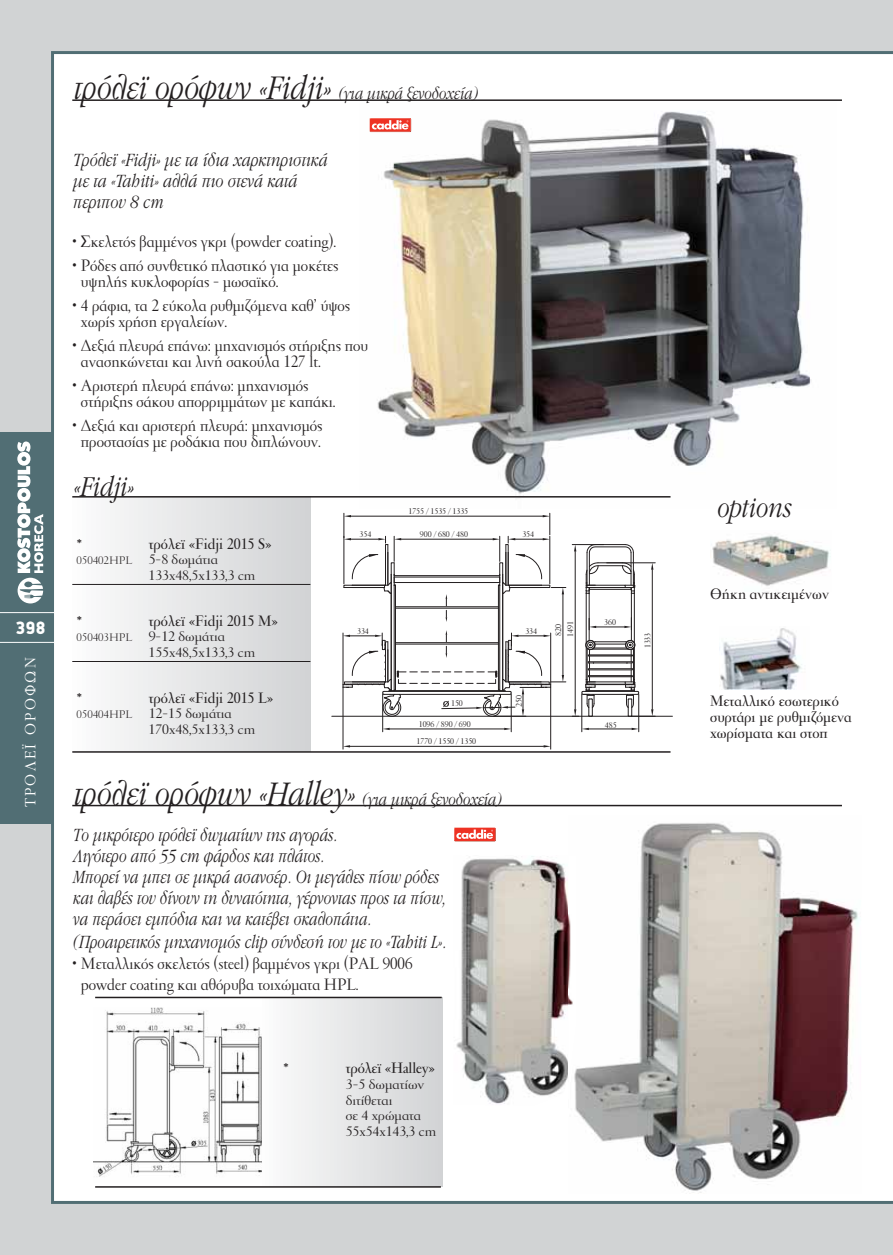
<style>
.page{position:relative;width:893px;height:1255px;background:#fff}
.page>*{position:absolute;margin:0;border:0;box-sizing:border-box;transform-origin:0 0}
.t1{font:italic 36px "PF Garamond Display";color:#231f20}
.t2{font:italic 30px "PF Garamond Display";color:#231f20}
.t3{font:italic 19.5px/21px "PF Garamond Display";color:#231f20;scale:.95 1}
.t4{font:italic 19.5px/21px "PF Garamond Display";color:#231f20}
.t5{font:18px/15.8px "PF Garamond Classic";color:#231f20;scale:.95 1}
.t6{font:italic 18px "PF Garamond Display";color:#231f20}
.t7{font:900 18px "PF Din Display";color:#fff}
.t8{font:500 16.5px/15.8px "PF Garamond Classic";color:#231f20;scale:.95 1}
.t9{font:300 16.5px "PF Garamond Display";letter-spacing:.115em;color:#fff;scale:1.15 1}
.t10{font:15px/15.8px "PF Garamond Classic";color:#231f20;scale:1.05 1}
.t11{font:700 15px "PF Garamond Classic";color:#231f20;scale:1.1 1}
.t12{font:9px/11.9px "PF Garamond Classic";color:#231f20}
.s1{font-size:36px}
.s2{font-weight:300;font-size:12px}
.s3{font-size:18px}
</style>
<div class="page">
<div style="left:0;top:0;width:893px;height:1254px;background:#d1d3d4"></div>
<div style="left:51px;top:51px;width:842px;height:1152px;background:#fff"></div>
<div style="left:0;top:432px;width:53px;height:391px;background:#516e74"></div>
<hr style="left:0;top:612px;width:54px;height:1px;background:#fff">
<hr style="left:0;top:642px;width:54px;height:1px;background:#fff">
<svg style="left:17px;top:441px;width:26px;height:162px"></svg>
<img style="left:359px;top:101px;width:478px;height:407px">
<hr style="left:72px;top:99px;width:770px;height:2px;background:#231f20">
<hr style="left:72px;top:804px;width:770px;height:2px;background:#231f20">
<img style="left:710px;top:530px;width:121px;height:61px">
<div style="left:72px;top:497px;width:238px;height:255px;background:linear-gradient(to right,#fcfcfc,#d1d3d5)"></div>
<hr style="left:72px;top:496px;width:598px;height:1px;background:#231f20">
<hr style="left:72px;top:584px;width:238px;height:1px;background:#231f20">
<hr style="left:72px;top:661px;width:238px;height:1px;background:#231f20">
<hr style="left:72px;top:751px;width:598px;height:1px;background:#231f20">
<hr style="left:581px;top:694px;width:1px;height:37px;background:#231f20">
<hr style="left:638px;top:694px;width:1px;height:37px;background:#231f20">
<hr style="left:589px;top:728px;width:43px;height:1px;background:#231f20">
<svg style="left:582px;top:727px;width:7px;height:3px"></svg>
<svg style="left:632px;top:727px;width:7px;height:3px"></svg>
<svg style="left:590px;top:617px;width:41px;height:13px"></svg>
<hr style="left:572px;top:544px;width:32px;height:1px;background:#231f20">
<hr style="left:575px;top:551px;width:1px;height:158px;background:#231f20">
<svg style="left:574px;top:544px;width:2px;height:7px"></svg>
<hr style="left:631px;top:593px;width:1px;height:47px;background:#231f20">
<hr style="left:589px;top:593px;width:1px;height:47px;background:#231f20">
<hr style="left:586px;top:593px;width:1px;height:50px;background:#231f20">
<hr style="left:634px;top:593px;width:1px;height:49px;background:#231f20">
<hr style="left:607px;top:562px;width:48px;height:1px;background:#231f20">
<hr style="left:652px;top:569px;width:1px;height:140px;background:#231f20">
<svg style="left:651px;top:563px;width:2px;height:6px"></svg>
<hr style="left:382px;top:694px;width:1px;height:37px;background:#231f20">
<hr style="left:511px;top:694px;width:1px;height:37px;background:#231f20">
<hr style="left:390px;top:728px;width:114px;height:1px;background:#231f20">
<svg style="left:383px;top:727px;width:7px;height:3px"></svg>
<svg style="left:504px;top:727px;width:7px;height:3px"></svg>
<hr style="left:343px;top:687px;width:1px;height:62px;background:#231f20">
<hr style="left:550px;top:687px;width:1px;height:62px;background:#231f20">
<hr style="left:350px;top:746px;width:194px;height:1px;background:#231f20">
<svg style="left:343px;top:745px;width:7px;height:2px"></svg>
<svg style="left:544px;top:745px;width:7px;height:2px"></svg>
<hr style="left:332px;top:716px;width:340px;height:1px;background:#231f20">
<svg style="left:342px;top:513px;width:224px;height:204px;background:#e6e6e6"></svg>
<svg style="left:572px;top:639px;width:83px;height:78px;background:#cac9c9"></svg>
<svg style="left:585px;top:543px;width:51px;height:51px;background:#cdcccc"></svg>
<img style="left:719px;top:626px;width:90px;height:63px">
<img style="left:94px;top:1007px;width:168px;height:175px">
<img style="left:568px;top:815px;width:293px;height:378px">
<img style="left:454px;top:855px;width:114px;height:250px">
<img style="left:568px;top:855px;width:8px;height:222px">
<div style="left:262px;top:997px;width:180px;height:189px;background:linear-gradient(to right,#fcfcfc,#d2d3d5)"></div>
<hr style="left:95px;top:996px;width:347px;height:2px;background:#231f20">
<hr style="left:95px;top:1186px;width:346px;height:1px;background:#231f20">
<svg style="left:369px;top:118px;width:42px;height:14px"></svg>
<svg style="left:454px;top:827px;width:42px;height:14px"></svg>
<p class="t7" style="left:16px;top:617px;width:31px">398</p>
<p class="t9" style="left:25px;top:807px;width:132px;rotate:-90deg">ΤΡΟΛΕΪ ΟΡΟΦΩΝ</p>
<p class="t6" style="left:72px;top:87px;width:406px"><span class="s1">τρόλεϊ ορόφων «Fidji»</span> (για μικρά ξενοδοχεία)</p>
<p class="t4" style="left:72px;top:151px;width:256px">Τρόλεϊ «Fidji» με τα ίδια χαρκτηριστικά με τα «Tahiti» αλλά πιο στενά κατά περιπου 8 cm</p>
<p class="t5" style="left:72px;top:235px;width:279px">• Σκελετός βαμμένος γκρι (powder coating).</p>
<p class="t5" style="left:81px;top:259px;width:273px;text-indent:-9px">• Ρόδες από συνθετικό πλαστικό για μοκέτες υψηλής κυκλοφορίας - μωσαϊκό.</p>
<p class="t5" style="left:81px;top:299px;width:285px;text-indent:-9px">• 4 ράφια, τα 2 εύκολα ρυθμιζόμενα καθ’ ύψος χωρίς χρήση εργαλείων.</p>
<p class="t5" style="left:81px;top:339px;width:304px;text-indent:-9px">• Δεξιά πλευρά επάνω: μηχανισμός στήριξης που ανασηκώνεται και λινή σακούλα 127 lt.</p>
<p class="t5" style="left:81px;top:379px;width:269px;text-indent:-9px">• Αριστερή πλευρά επάνω: μηχανισμός στήριξης σάκου απορριμμάτων με καπάκι.</p>
<p class="t5" style="left:72px;top:419px;width:265px;text-align:center">• Δεξιά και αριστερή πλευρά: μηχανισμός προστασίας με ροδάκια που διπλώνουν.</p>
<h2 class="t2" style="left:72px;top:475px;width:62px">«Fidji»</h2>
<p class="t11" style="left:77px;top:538px;width:6px">*</p>
<p class="t8" style="left:149px;top:537px;width:131px">τρόλεϊ «Fidji 2015 S»</p>
<p class="t10" style="left:149px;top:553px;width:103px;text-indent:-72px"><span class="s2">050402HPL</span> 5-8 δωμάτια<br>133x48,5x133,3 cm</p>
<p class="t11" style="left:77px;top:615px;width:6px">*</p>
<p class="t8" style="left:149px;top:614px;width:137px">τρόλεϊ «Fidji 2015 M»</p>
<p class="t10" style="left:149px;top:630px;width:103px;text-indent:-72px"><span class="s2">050403HPL</span> 9-12 δωμάτια<br>155x48,5x133,3 cm</p>
<p class="t11" style="left:77px;top:692px;width:6px">*</p>
<p class="t8" style="left:149px;top:691px;width:132px">τρόλεϊ «Fidji 2015 L»</p>
<p class="t10" style="left:149px;top:707px;width:103px;text-indent:-72px"><span class="s2">050404HPL</span> 12-15 δωμάτια<br>170x48,5x133,3 cm</p>
<p class="t12" style="left:408px;top:505px;width:61px">1755 / 1535 / 1335</p>
<p class="t12" style="left:420px;top:529px;width:49px">900 / 680 / 480</p>
<p class="t12" style="left:360px;top:529px;width:13px">354</p>
<p class="t12" style="left:522px;top:529px;width:13px">354</p>
<p class="t12" style="left:357px;top:626px;width:13px">334</p>
<p class="t12" style="left:451px;top:698px;width:13px">150</p>
<p class="t12" style="left:416px;top:716px;width:61px;line-height:17px">1096 / 890 / 690<br>1770 / 1550 / 1350</p>
<p class="t12" style="left:525px;top:625px;width:13px">334</p>
<p class="t12" style="left:553px;top:637px;width:17px;rotate:-90deg">820<br>1491</p>
<p class="t12" style="left:513px;top:707px;width:13px;rotate:-90deg">250</p>
<h1 class="t1" style="left:72px;top:779px;width:430px">τρόλεϊ ορόφων «Halley» <span class="s3">(για μικρά ξενοδοχεία)</span></h1>
<p class="t3" style="left:72px;top:826px;width:395px">Το μικρότερο τρόλεϊ δωματίων της αγοράς.<br>Λιγότερο από 55 cm φάρδος και πλάτος.<br>Μπορεί να μπει σε μικρά ασανσέρ. Οι μεγάλες πίσω ρόδες και λαβές του δίνουν τη δυνατότητα, γέρνοντας προς τα πίσω, να περάσει εμπόδια και να κατέβει σκαλοπάτια.</p>
<p class="t3" style="left:72px;top:933px;width:394px">(Προαιρετικός μηχανισμός clip σύνδεσή του με το «Tahiti L».</p>
<p class="t5" style="left:81px;top:955px;width:350px;line-height:21px;text-indent:-9px">• Μεταλλικός σκελετός (steel) βαμμένος γκρι (PAL 9006 powder coating και αθόρυβα τοιχώματα HPL.</p>
<p class="t11" style="left:283px;top:1062px;width:6px">*</p>
<p class="t8" style="left:346px;top:1061px;width:95px">τρόλεϊ «Halley»</p>
<p class="t10" style="left:346px;top:1077px;width:88px">3-5 δωματίων διτίθεται<br>σε 4 χρώματα<br>55x54x143,3 cm</p>
<p class="t12" style="left:604px;top:617px;width:13px">360</p>
<p class="t12" style="left:642px;top:648px;width:17px;rotate:-90deg">1333</p>
<p class="t12" style="left:605px;top:719px;width:13px">485</p>
<h2 class="t2" style="left:716px;top:496px;width:76px">options</h2>
<p class="t8" style="left:710px;top:587px;width:127px">Θήκη αντικειμένων</p>
<p class="t8" style="left:710px;top:695px;width:151px">Μεταλλικό εσωτερικό συρτάρι με ρυθμιζόμενα χωρίσματα και στοπ</p>
</div>
